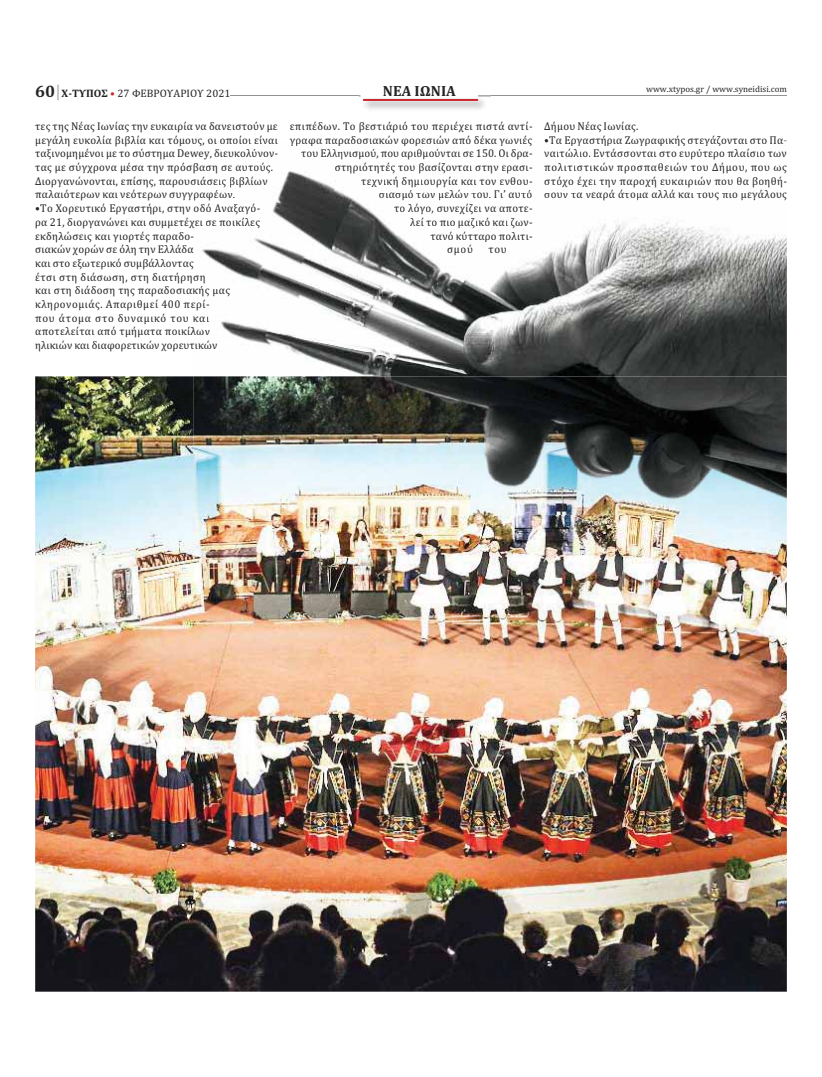
<style>
.page{position:relative;width:822px;height:1077px;background:#fff}
.page>*{position:absolute;margin:0;border:0;box-sizing:border-box;transform-origin:0 0}
.t1{font:700 14.9px "Cambria";color:#262425}
.t2{font:11.4px/13.7px "Cambria";letter-spacing:.025em;color:#232424;scale:.95 1}
.t3{font:11.4px/13.7px "Cambria";letter-spacing:.025em;color:#262425;text-align:justify;scale:.95 1}
.t4{font:10.9px "Cambria";color:#232424}
.t5{font:8.9px "Cambria";color:#232424}
.s1{font-weight:700;font-size:16.9px}
.s2{font-weight:700}
.s3{color:#cb242a}
.s4{color:#262425}
.s5{color:#232424}
</style>
<div class="page">
<hr style="left:231px;top:95px;width:556px;height:1px;background:#929292">
<img style="left:359px;top:95px;width:132px;height:15px">
<img style="left:361px;top:95px;width:117px;height:4px">
<svg style="left:384px;top:95px;width:72px;height:1px"></svg>
<hr style="left:363px;top:99px;width:115px;height:2px;background:#cb242a">
<svg style="left:58px;top:85px;width:1px;height:15px"></svg>
<img style="left:35px;top:376px;width:752px;height:616px">
<img style="left:194px;top:171px;width:593px;height:344px">
<svg style="left:194px;top:152px;width:84px;height:76px"></svg>
<svg style="left:194px;top:275px;width:36px;height:35px"></svg>
<svg style="left:194px;top:316px;width:23px;height:33px"></svg>
<svg style="left:290px;top:152px;width:242px;height:103px"></svg>
<svg style="left:544px;top:171px;width:243px;height:30px"></svg>
<p class="t4" style="left:35px;top:89px;width:197px"><span class="s1">60</span> <span class="s2">Χ‑ΤΥΠΟΣ</span> <span class="s3">•</span> 27 ΦΕΒΡΟΥΑΡΙΟΥ 2021</p>
<h1 class="t1" style="left:383px;top:86px;width:75px">ΝΕΑ ΙΩΝΙΑ</h1>
<p class="t5" style="left:646px;top:86px;width:142px">www.xtypos.gr / www.syneidisi.com</p>
<p class="t2" style="left:35px;top:120px;width:257px">τες της Νέας Ιωνίας την ευκαιρία να δανειστούν με μεγάλη ευκολία βιβλία και τόμο<span class="s4">υς, οι οποίοι είναι </span>ταξινομημένοι με το σύστημα De<span class="s4">wey, διευκολύνον‐ </span>τας με σύγχρονα μέσα την πρόσ<span class="s4">βαση σε αυτούς.<br></span>Διοργανώνονται, επίσης, παρου<span class="s4">σιάσεις βιβλίων </span>παλαιότερων και νεότερων συγγ<span class="s4">ραφέων.</span></p>
<p class="t2" style="left:35px;top:203px;width:238px">•Το Χορευτικό Εργαστήρι, στην <span class="s4">οδό Αναξαγό‐ </span>ρα 21, διοργανώνει και συμμετέ<span class="s4">χει σε ποικίλες </span>εκδηλώσεις και γιορτές παραδο‐<br>σιακών χορών σε όλη την Ελλάδα<br>και στο εξωτερικό συμβάλλοντας<br>έτσι στη διάσωση, στη διατήρη<span class="s4">ση<br></span>και στη διάδοση της παραδοσια<span class="s4">κής μας </span>κληρονομιάς. Απαριθμεί 400 π<span class="s4">ερί‐<br></span>που άτομα στο δυναμικό του <span class="s4">και </span>αποτελείται από τμήματα ποικί<span class="s4">λων<br></span>ηλικιών και διαφορετικών χορευ<span class="s4">τικών</span></p>
<p class="t2" style="left:290px;top:120px;width:257px">επιπέδων. Το βεστιάριό του περιέχει πιστά αντί‐</p>
<p class="t2" style="left:544px;top:120px;width:101px">Δήμου Νέας Ιωνίας.</p>
<p class="t3" style="left:544px;top:134px;width:257px">•Τα Εργαστήρια Ζωγραφικής στεγάζονται στο Πα<span class="s5">‐</span></p>
<p class="t3" style="left:290px;top:134px;width:257px">γραφα παραδοσιακών φορεσιών από δέκα γωνιές</p>
<p class="t3" style="left:301px;top:148px;width:245px">του Ελληνισμού, που αριθμούνται σε 150. Οι δρα‐</p>
<p class="t3" style="left:335px;top:161px;width:210px">στηριότητές του βασίζονται στην ερασι‐</p>
<p class="t3" style="left:361px;top:175px;width:182px">τεχνική δημιουργία και τον ενθου‐</p>
<p class="t3" style="left:379px;top:189px;width:163px">σιασμό των μελών του. Γι’ αυτό</p>
<p class="t3" style="left:394px;top:203px;width:147px">το λόγο, συνεχίζει να αποτε‐</p>
<p class="t3" style="left:410px;top:216px;width:130px">λεί το πιο μαζικό και ζων‐</p>
<p class="t3" style="left:431px;top:230px;width:109px">τανό κύτταρο πολιτι‐</p>
<p class="t3" style="left:447px;top:244px;width:29px">σμού</p>
<p class="t3" style="left:489px;top:244px;width:21px">του</p>
<p class="t3" style="left:544px;top:148px;width:257px">ναιτώλιο. Εντάσσονται στο ευρύτερο πλαίσιο των πολιτιστικών προσπαθειών του Δήμου, που ως στόχο έχει την παροχή ευκαιριών που θα βοηθή‐ σουν τα νεαρά άτομα αλλά και τους πιο μεγάλους</p>
</div>
